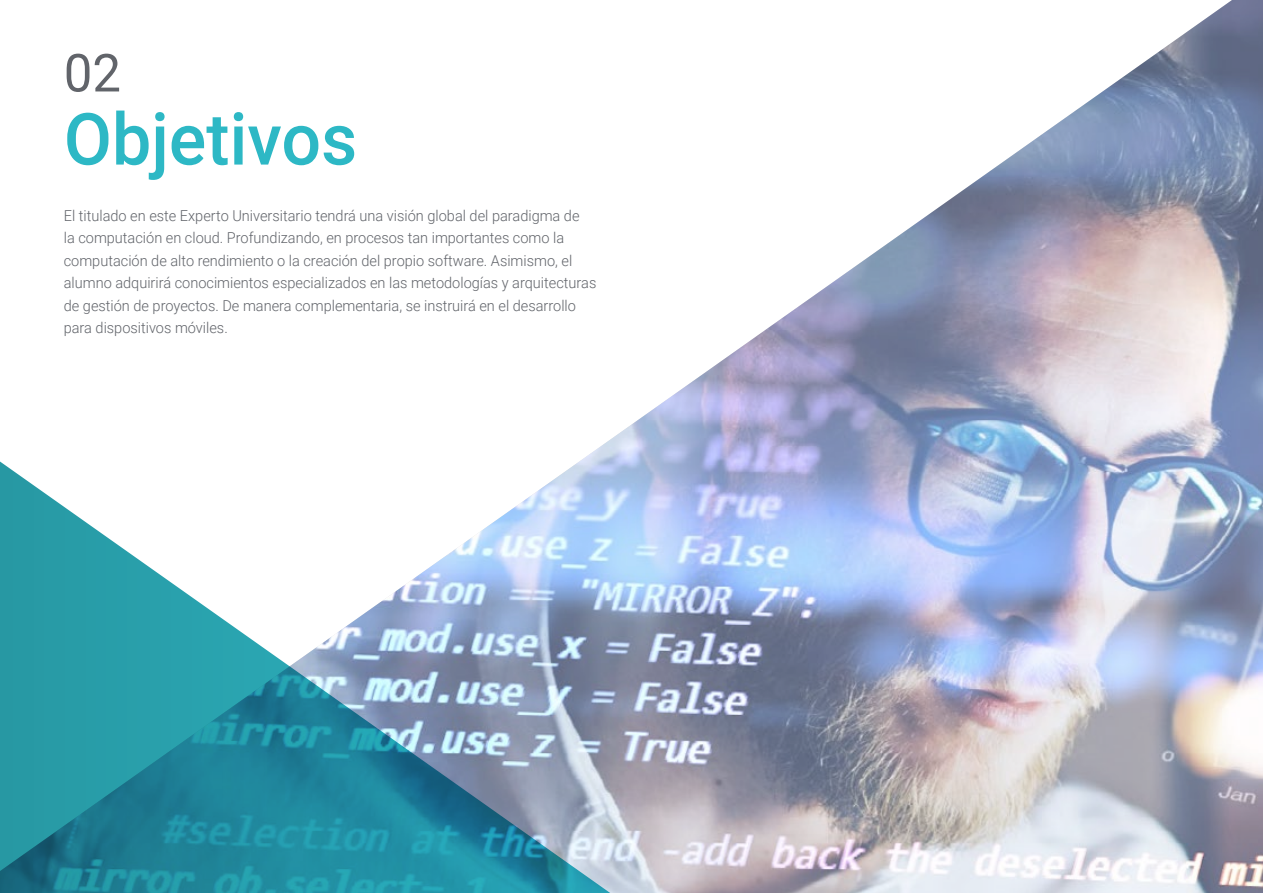
<style>
.page{position:relative;width:1263px;height:893px;background:#fff}
.page>*{position:absolute;margin:0;border:0;box-sizing:border-box;transform-origin:0 0}
.t1{font:500 72px "Roboto";color:#2db8c5}
.t2{font:52.5px "Roboto";color:#61646a}
.t3{font:300 15px/22.5px "Roboto";color:#61646a}
</style>
<div class="page">
<img style="left:601px;top:0;width:662px;height:893px">
<svg style="left:0;top:446px;width:640px;height:447px"></svg>
<h2 class="t2" style="left:64px;top:36px;width:59px">02</h2>
<h1 class="t1" style="left:64px;top:89px;width:295px">Objetivos</h1>
<p class="t3" style="left:64px;top:204px;width:534px">El titulado en este Experto Universitario tendrá una visión global del paradigma de<br>la computación en cloud. Profundizando, en procesos tan importantes como la computación de alto rendimiento o la creación del propio software. Asimismo, el alumno adquirirá conocimientos especializados en las metodologías y arquitecturas de gestión de proyectos. De manera complementaria, se instruirá en el desarrollo para dispositivos móviles.</p>
</div>
